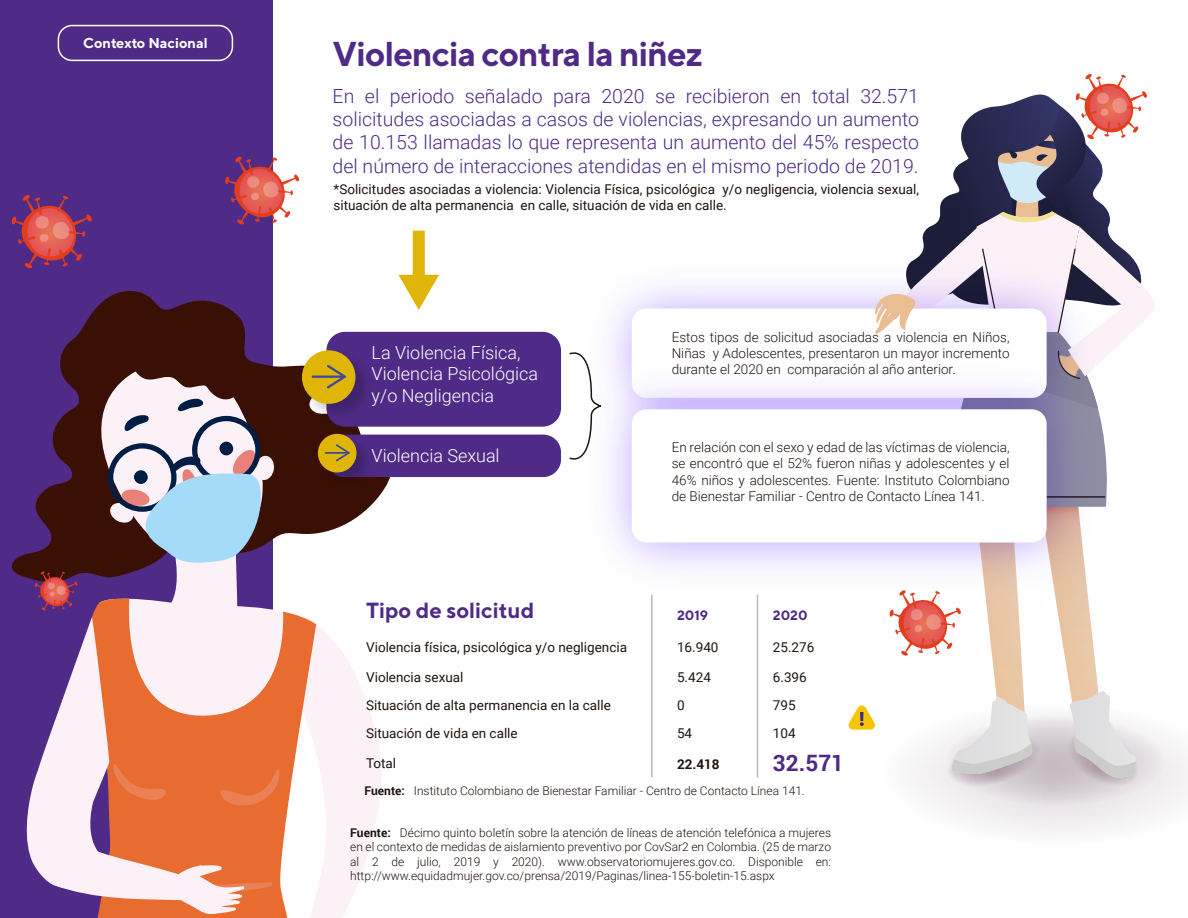
<style>
.page{position:relative;width:1188px;height:918px;background:#fff}
.page>*{position:absolute;margin:0;border:0;box-sizing:border-box;transform-origin:0 0}
.t1{font:700 34.5px "TT Norms";letter-spacing:-.025em;color:#4f2b87}
.t2{font:700 22.65px "Roboto";color:#4f2b87}
.t3{font:700 21.9px "TT Norms";color:#4f2b87}
.t4{font:300 19.5px/23.4px "Roboto";color:#4f2b87;text-align:justify}
.t5{font:300 18px/21px "Roboto";color:#fff}
.t6{font:700 14.4px "TT Norms";color:#fff}
.t7{font:300 13.5px/16.2px "Roboto";color:#1f140f;text-align:justify}
.t8{font:13.5px/28px "Roboto";color:#1f140f}
.t9{font:700 13.5px "TT Norms";color:#4f2b87}
.t10{font:700 13.5px "Roboto";color:#1f140f}
.t11{font:300 12px/14.4px "Roboto";color:#1f140f;text-align:justify}
.s1{font-weight:700}
</style>
<div class="page">
<div style="left:0;top:0;width:273px;height:918px;background:#4f2b87"></div>
<div style="left:58px;top:25px;width:175px;height:36px;border:2px solid #fff;border-radius:14px"></div>
<svg style="left:316px;top:624px;width:65px;height:294px"></svg>
<svg style="left:12px;top:291px;width:380px;height:294px"></svg>
<svg style="left:98px;top:498px;width:218px;height:100px"></svg>
<svg style="left:92px;top:598px;width:224px;height:320px"></svg>
<svg style="left:245px;top:858px;width:28px;height:36px"></svg>
<svg style="left:245px;top:770px;width:36px;height:38px"></svg>
<svg style="left:26px;top:617px;width:219px;height:299px;background:#da9b92"></svg>
<svg style="left:85px;top:335px;width:201px;height:229px;background:#85797f"></svg>
<svg style="left:35px;top:571px;width:42px;height:40px"></svg>
<div style="left:326px;top:435px;width:235px;height:42px;background:#4f2b87;border-radius:18px"></div>
<div style="left:326px;top:332px;width:235px;height:95px;background:#4f2b87;border-radius:19px"></div>
<svg style="left:398px;top:231px;width:41px;height:79px"></svg>
<svg style="left:11px;top:195px;width:81px;height:74px"></svg>
<svg style="left:225px;top:157px;width:74px;height:68px"></svg>
<img style="left:313px;top:429px;width:65px;height:65px">
<div style="left:318px;top:434px;width:39px;height:38px;background:#dfb607;border-radius:50%"></div>
<hr style="left:325px;top:452px;width:23px;height:2px;background:#424a99">
<svg style="left:336px;top:444px;width:14px;height:17px"></svg>
<img style="left:297px;top:346px;width:69px;height:80px">
<div style="left:302px;top:350px;width:53px;height:54px;background:#dfb607;border-radius:50%"></div>
<hr style="left:312px;top:376px;width:32px;height:2px;background:#424a99">
<svg style="left:327px;top:365px;width:19px;height:23px"></svg>
<svg style="left:949px;top:744px;width:239px;height:89px"></svg>
<img style="left:570px;top:348px;width:277px;height:259px">
<div style="left:632px;top:409px;width:415px;height:134px;background:#fff;border-radius:15px"></div>
<hr style="left:651px;top:595px;width:2px;height:182px;background:#bbbaba">
<hr style="left:757px;top:595px;width:1px;height:182px;background:#bbbaba">
<svg style="left:847px;top:74px;width:318px;height:732px"></svg>
<p class="t6" style="left:83px;top:34px;width:126px">Contexto Nacional</p>
<h1 class="t1" style="left:333px;top:32px;width:372px">Violencia contra la niñez</h1>
<p class="t4" style="left:333px;top:83px;width:588px">En el periodo señalado para 2020 se recibieron en total 32.571 solicitudes asociadas a casos de violencias, expresando un aumento de 10.153 llamadas lo que representa un aumento del 45% respecto del número de interacciones atendidas en el mismo periodo de 2019.</p>
<p class="t8" style="left:334px;top:181px;width:587px;line-height:16.2px">*Solicitudes asociadas a violencia: Violencia Física, psicológica y/o negligencia, violencia sexual, situación de alta permanencia en calle, situación de vida en calle.</p>
<h3 class="t5" style="left:372px;top:342px;width:168px">La Violencia Física,<br>Violencia Psicológica y/o Negligencia</h3>
<h3 class="t5" style="left:372px;top:444px;width:130px">Violencia Sexual</h3>
<p class="t7" style="left:672px;top:328px;width:339px">Estos tipos de solicitud asociadas a violencia en Niños, Niñas y Adolescentes, presentaron un mayor incremento durante el 2020 en comparación al año anterior.</p>
<p class="t7" style="left:672px;top:439px;width:339px">En relación con el sexo y edad de las víctimas de violencia, se encontró que el 52% fueron niñas y adolescentes y el 46% niños y adolescentes. Fuente: Instituto Colombiano de Bienestar Familiar - Centro de Contacto Línea 141.</p>
<h3 class="t3" style="left:366px;top:597px;width:170px">Tipo de solicitud</h3>
<p class="t8" style="left:366px;top:633px;width:262px">Violencia física, psicológica y/o negligencia</p>
<p class="t8" style="left:366px;top:663px;width:246px">Violencia sexual<br>Situación de alta permanencia en la calle<br>Situación de vida en calle</p>
<p class="t8" style="left:366px;top:748px;width:32px">Total</p>
<p class="t9" style="left:773px;top:607px;width:36px">2020</p>
<p class="t8" style="left:773px;top:633px;width:43px">25.276</p>
<p class="t8" style="left:773px;top:663px;width:35px">6.396<br>795<br>104</p>
<h2 class="t2" style="left:773px;top:747px;width:73px">32.571</h2>
<p class="t11" style="left:364px;top:783px;width:442px"><span class="s1">Fuente:</span> Instituto Colombiano de Bienestar Familiar - Centro de Contacto Línea 141.</p>
<p class="t11" style="left:350px;top:825px;width:482px"><span class="s1">Fuente:</span> Décimo quinto boletín sobre la atención de líneas de atención telefónica a mujeres en el contexto de medidas de aislamiento preventivo por CovSar2 en Colombia. (25 de marzo al 2 de julio, 2019 y 2020). www.observatoriomujeres.gov.co. Disponible en: http://www.equidadmujer.gov.co/prensa/2019/Paginas/linea-155-boletin-15.aspx</p>
<p class="t9" style="left:677px;top:607px;width:33px">2019</p>
<p class="t8" style="left:677px;top:633px;width:43px">16.940</p>
<p class="t8" style="left:677px;top:663px;width:35px">5.424<br>0<br>54</p>
<p class="t10" style="left:677px;top:755px;width:44px">22.418</p>
</div>
